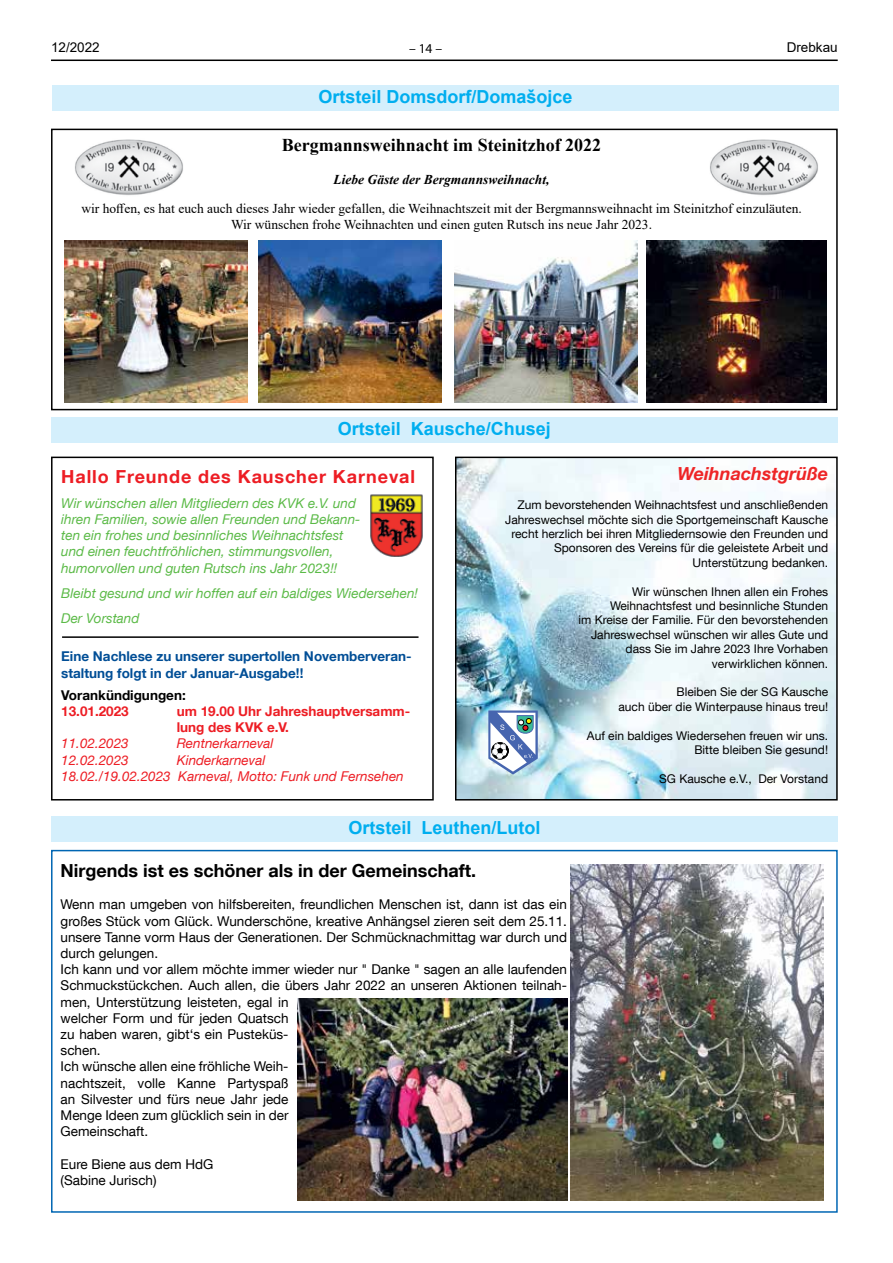
<style>
.page{position:relative;width:893px;height:1263px;background:#fff}
.page>*{position:absolute;margin:0;border:0;box-sizing:border-box;transform-origin:0 0}
.t1{font:700 18px "Arial";color:#00aeef}
.t2{font:700 18px "Helvetica Neue LT Com";color:#000}
.t3{font:700 18px "Times New Roman";color:#000}
.t4{font:700 18px "Helvetica Neue LT Com";letter-spacing:.05em;color:#ed1d24}
.t5{font:italic 700 18px "Helvetica Neue LT Com";color:#ee2527}
.t6{font:13.5px/16.2px "Helvetica Neue LT Com";color:#000}
.t7{font:italic 13.5px/16.2px "Helvetica Neue LT Com";color:#5bba47}
.t8{font:13.5px/16.2px "Times New Roman";color:#000;text-align:center}
.t9{font:italic 13.5px/16.2px "Helvetica Neue LT Com";color:#ed1d24}
.t10{font:700 13.5px/16.2px "Helvetica Neue LT Com";color:#004e96}
.t11{font:700 13.5px/16.2px "Helvetica Neue LT Com";color:#ed1d24}
.t12{font:italic 700 13.5px "Times New Roman";color:#000}
.t13{font:700 13.5px "Helvetica Neue LT Com";color:#000}
.t14{font:13.5px "Arial";color:#000}
.t15{font:13.5px "Myriad Pro";color:#000}
.t16{font:12px/14.4px "Helvetica Neue LT Com";color:#000;text-align:right}
</style>
<div class="page">
<img style="left:458px;top:460px;width:377px;height:337px">
<div style="left:455px;top:457px;width:383px;height:343px;border:2px solid #000"></div>
<hr style="left:51px;top:60px;width:787px;height:1px;background:#000">
<div style="left:52px;top:85px;width:787px;height:26px;background:#d4effc"></div>
<div style="left:51px;top:129px;width:787px;height:281px;border:2px solid #000"></div>
<img style="left:75px;top:139px;width:108px;height:56px">
<img style="left:710px;top:139px;width:108px;height:56px">
<img style="left:64px;top:240px;width:184px;height:162px">
<img style="left:258px;top:240px;width:184px;height:162px">
<img style="left:454px;top:240px;width:183px;height:162px">
<img style="left:647px;top:240px;width:179px;height:162px">
<div style="left:51px;top:417px;width:787px;height:25px;background:#d4effc"></div>
<div style="left:51px;top:457px;width:383px;height:343px;border:2px solid #000"></div>
<hr style="left:62px;top:636px;width:356px;height:2px;background:#000">
<div style="left:51px;top:816px;width:787px;height:25px;background:#d4effc"></div>
<div style="left:51px;top:850px;width:787px;height:363px;border:2px solid #0066b3"></div>
<img style="left:571px;top:864px;width:252px;height:337px">
<img style="left:297px;top:998px;width:270px;height:202px">
<img style="left:370px;top:494px;width:53px;height:63px">
<svg style="left:488px;top:710px;width:50px;height:64px"></svg>
<p class="t14" style="left:51px;top:38px;width:50px">12/2022</p>
<p class="t15" style="left:409px;top:40px;width:35px">– 14 –</p>
<p class="t14" style="left:787px;top:38px;width:53px">Drebkau</p>
<h1 class="t1" style="left:318px;top:84px;width:256px">Ortsteil Domsdorf/Domašojce</h1>
<h1 class="t3" style="left:282px;top:132px;width:321px">Bergmannsweihnacht im Steinitzhof 2022</h1>
<p class="t12" style="left:334px;top:170px;width:218px">Liebe Gäste der Bergmannsweihnacht,</p>
<p class="t8" style="left:81px;top:200px;width:722px">wir hoffen, es hat euch auch dieses Jahr wieder gefallen, die Weihnachtszeit mit der Bergmannsweihnacht im Steinitzhof einzuläuten.<br>Wir wünschen frohe Weihnachten und einen guten Rutsch ins neue Jahr 2023.</p>
<h1 class="t1" style="left:338px;top:416px;width:215px">Ortsteil Kausche/Chusej</h1>
<h1 class="t4" style="left:61px;top:465px;width:355px">Hallo Freunde des Kauscher Karneval</h1>
<p class="t7" style="left:61px;top:494px;width:301px">Wir wünschen allen Mitgliedern des KVK e.V. und ihren Familien, sowie allen Freunden und Bekann&shy;ten ein frohes und besinnliches Weihnachtsfest und einen feuchtfröhlichen, stimmungsvollen, humorvollen und guten Rutsch ins Jahr 2023!!</p>
<p class="t7" style="left:61px;top:580px;width:358px;line-height:25.2px">Bleibt gesund und wir hoffen auf ein baldiges Wiedersehen!<br>Der Vorstand</p>
<p class="t10" style="left:61px;top:648px;width:352px">Eine Nachlese zu unserer supertollen Novemberveran&shy;staltung folgt in der Januar-Ausgabe!!</p>
<p class="t13" style="left:61px;top:686px;width:126px">Vorankündigungen:</p>
<p class="t11" style="left:61px;top:703px;width:69px">13.01.2023</p>
<p class="t11" style="left:177px;top:703px;width:235px">um 19.00 Uhr Jahreshauptversamm&shy;lung des KVK e.V.</p>
<p class="t9" style="left:61px;top:735px;width:69px">11.02.2023</p>
<p class="t9" style="left:177px;top:735px;width:98px">Rentnerkarneval</p>
<p class="t9" style="left:61px;top:751px;width:69px">12.02.2023</p>
<h1 class="t5" style="left:677px;top:463px;width:152px">Weihnachstgrüße</h1>
<p class="t16" style="left:505px;top:497px;width:324px">Zum bevorstehenden Weihnachtsfest und anschließenden Jahreswechsel möchte sich die Sportgemeinschaft Kausche recht herzlich bei ihren Mitgliedernsowie den Freunden und Sponsoren des Vereins für die geleistete Arbeit und Unterstützung bedanken.</p>
<p class="t16" style="left:578px;top:584px;width:251px">Wir wünschen Ihnen allen ein Frohes Weihnachtsfest und besinnliche Stunden<br>im Kreise der Familie. Für den bevorstehenden Jahreswechsel wünschen wir alles Gute und dass Sie im Jahre 2023 Ihre Vorhaben verwirklichen können.</p>
<p class="t16" style="left:618px;top:685px;width:211px">Bleiben Sie der SG Kausche<br>auch über die Winterpause hinaus treu!</p>
<p class="t16" style="left:587px;top:728px;width:243px">Auf ein baldiges Wiedersehen freuen wir uns.<br>Bitte bleiben Sie gesund!</p>
<p class="t16" style="left:659px;top:771px;width:170px">SG Kausche e.V., Der Vorstand</p>
<p class="t9" style="left:61px;top:751px;width:344px;text-indent:116px">Kinderkarneval<br>18.02./19.02.2023 Karneval, Motto: Funk und Fernsehen</p>
<h1 class="t1" style="left:348px;top:815px;width:194px">Ortsteil Leuthen/Lutol</h1>
<h1 class="t2" style="left:61px;top:859px;width:417px">Nirgends ist es schöner als in der Gemeinschaft.</h1>
<p class="t6" style="left:61px;top:896px;width:508px">Wenn man umgeben von hilfsbereiten, freundlichen Menschen ist, dann ist das ein großes Stück vom Glück. Wunderschöne, kreative Anhängsel zieren seit dem 25.11. unsere Tanne vorm Haus der Generationen. Der Schmücknachmittag war durch und durch gelungen.<br>Ich kann und vor allem möchte immer wieder nur " Danke " sagen an alle laufenden Schmuckstückchen. Auch allen, die übers Jahr 2022 an unseren Aktionen teilnah&shy;men, Unterstützung leisteten, egal in<br>welcher Form und für jeden Quatsch<br>zu haben waren, gibt‘s ein Pusteküs-<br>schen.<br>Ich wünsche allen eine fröhliche Weih-<br>nachtszeit, volle Kanne Partyspaß<br>an Silvester und fürs neue Jahr jede<br>Menge Ideen zum glücklich sein in der<br>Gemeinschaft.</p>
<p class="t6" style="left:61px;top:1155px;width:154px">Eure Biene aus dem HdG (Sabine Jurisch)</p>
</div>
